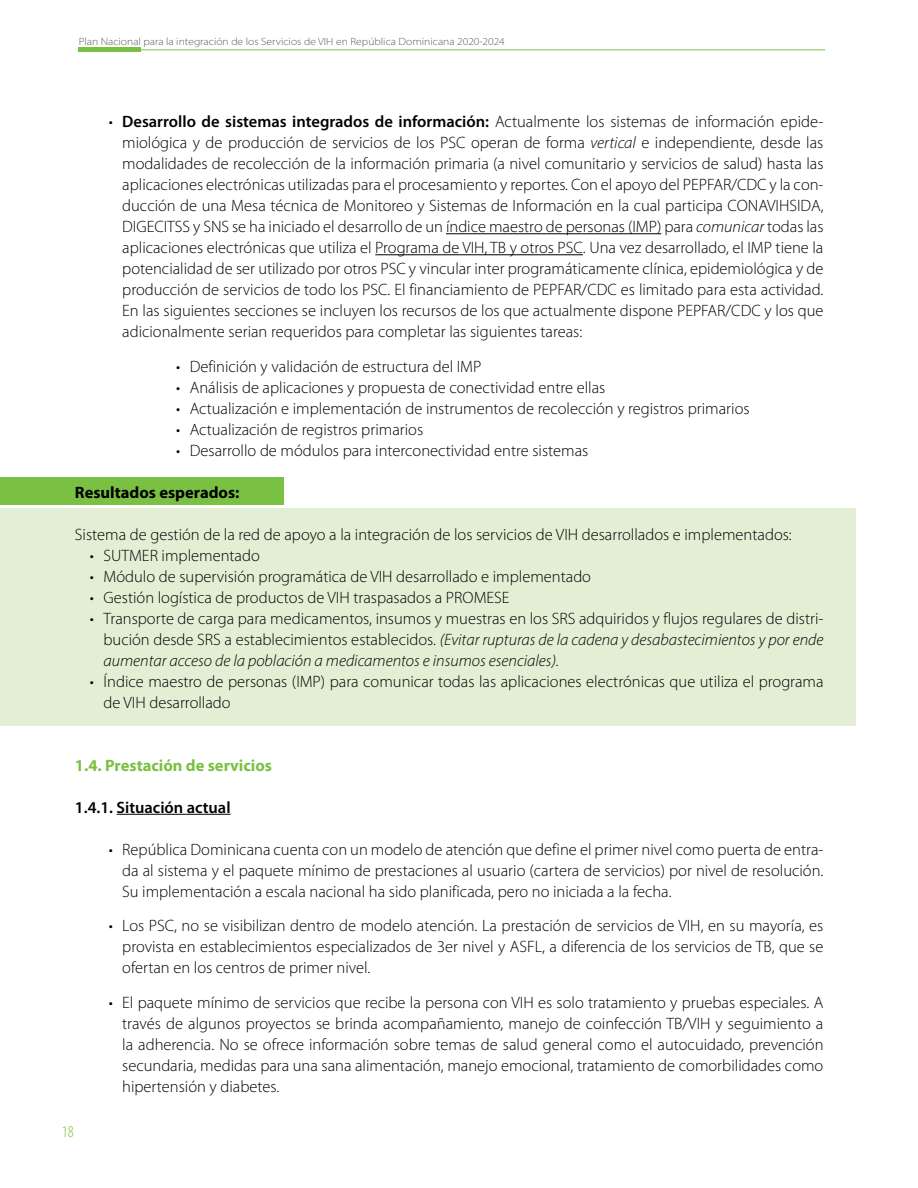
<style>
.page{position:relative;width:918px;height:1188px;background:#fff}
.page>*{position:absolute;margin:0;border:0;box-sizing:border-box;transform-origin:0 0}
.t1{font:300 16.5px/21px "Myriad Pro";color:#000;text-align:justify}
.t2{font:700 16.5px "Myriad Pro";color:#7ac143}
.t3{font:600 16.5px "Myriad Pro";color:#000}
.t4{font:700 16.5px "Myriad Pro";color:#000}
.t5{font:300 condensed 16.5px "Myriad Pro";color:#7ac143}
.t6{font:300 semi-expanded 10.5px "Myriad Pro";color:#58595b}
.s1{font-weight:600}
.s2{font-style:italic}
</style>
<div class="page">
<hr style="left:78px;top:50px;width:747px;height:1px;background:#7ac143">
<hr style="left:78px;top:48px;width:62px;height:4px;background:#7ac143">
<div style="left:0;top:477px;width:284px;height:28px;background:#7ac143"></div>
<div style="left:0;top:508px;width:856px;height:218px;background:#e2efd4"></div>
<hr style="left:446px;top:233px;width:215px;height:1px;background:#000">
<hr style="left:375px;top:254px;width:208px;height:1px;background:#000">
<hr style="left:117px;top:814px;width:114px;height:1px;background:#000">
<p class="t6" style="left:79px;top:35px;width:428px">Plan Nacional para la integración de los Servicios de VIH en República Dominicana 2020-2024</p>
<p class="t1" style="left:122px;top:111px;width:703px;text-indent:-13px">• <span class="s1">Desarrollo de sistemas integrados de información:</span> Actualmente los sistemas de información epide&shy;miológica y de producción de servicios de los PSC operan de forma <span class="s2">vertical</span> e independiente, desde las modalidades de recolección de la información primaria (a nivel comunitario y servicios de salud) hasta las aplicaciones electrónicas utilizadas para el procesamiento y reportes. Con el apoyo del PEPFAR/CDC y la con&shy;ducción de una Mesa técnica de Monitoreo y Sistemas de Información en la cual participa CONAVIHSIDA, DIGECITSS y SNS se ha iniciado el desarrollo de un índice maestro de personas (IMP) para <span class="s2">comunicar</span> todas las aplicaciones electrónicas que utiliza el Programa de VIH, TB y otros PSC. Una vez desarrollado, el IMP tiene la potencialidad de ser utilizado por otros PSC y vincular inter programáticamente clínica, epidemiológica y de producción de servicios de todo los PSC. El financiamiento de PEPFAR/CDC es limitado para esta actividad.<br>En las siguientes secciones se incluyen los recursos de los que actualmente dispone PEPFAR/CDC y los que adicionalmente serian requeridos para completar las siguientes tareas:</p>
<p class="t1" style="left:176px;top:356px;width:307px">• Definición y validación de estructura del IMP</p>
<p class="t1" style="left:176px;top:377px;width:431px">• Análisis de aplicaciones y propuesta de conectividad entre ellas</p>
<p class="t1" style="left:176px;top:398px;width:575px">• Actualización e implementación de instrumentos de recolección y registros primarios</p>
<p class="t1" style="left:176px;top:419px;width:248px">• Actualización de registros primarios</p>
<p class="t1" style="left:176px;top:440px;width:414px">• Desarrollo de módulos para interconectividad entre sistemas</p>
<p class="t4" style="left:75px;top:481px;width:166px">Resultados esperados:</p>
<p class="t1" style="left:75px;top:524px;width:718px">Sistema de gestión de la red de apoyo a la integración de los servicios de VIH desarrollados e implementados:</p>
<p class="t1" style="left:90px;top:545px;width:171px">• SUTMER implementado</p>
<p class="t1" style="left:90px;top:566px;width:503px">• Módulo de supervisión programática de VIH desarrollado e implementado</p>
<p class="t1" style="left:90px;top:587px;width:421px">• Gestión logística de productos de VIH traspasados a PROMESE</p>
<p class="t1" style="left:103px;top:608px;width:721px;text-indent:-13px">• Transporte de carga para medicamentos, insumos y muestras en los SRS adquiridos y flujos regulares de distri&shy;bución desde SRS a establecimientos establecidos. <span class="s2">(Evitar rupturas de la cadena y desabastecimientos y por ende aumentar acceso de la población a medicamentos e insumos esenciales).</span></p>
<p class="t1" style="left:103px;top:671px;width:722px;text-indent:-13px">• Índice maestro de personas (IMP) para comunicar todas las aplicaciones electrónicas que utiliza el programa de VIH desarrollado</p>
<p class="t2" style="left:75px;top:754px;width:199px">1.4. Prestación de servicios</p>
<p class="t3" style="left:75px;top:797px;width:157px">1.4.1. Situación actual</p>
<p class="t1" style="left:122px;top:839px;width:703px;text-indent:-13px">• República Dominicana cuenta con un modelo de atención que define el primer nivel como puerta de entra&shy;da al sistema y el paquete mínimo de prestaciones al usuario (cartera de servicios) por nivel de resolución.<br>Su implementación a escala nacional ha sido planificada, pero no iniciada a la fecha.</p>
<p class="t1" style="left:122px;top:915px;width:703px;text-indent:-13px">• Los PSC, no se visibilizan dentro de modelo atención. La prestación de servicios de VIH, en su mayoría, es provista en establecimientos especializados de 3er nivel y ASFL, a diferencia de los servicios de TB, que se ofertan en los centros de primer nivel.</p>
<p class="t1" style="left:122px;top:992px;width:703px;text-indent:-13px">• El paquete mínimo de servicios que recibe la persona con VIH es solo tratamiento y pruebas especiales. A través de algunos proyectos se brinda acompañamiento, manejo de coinfección TB/VIH y seguimiento a la adherencia. No se ofrece información sobre temas de salud general como el autocuidado, prevención secundaria, medidas para una sana alimentación, manejo emocional, tratamiento de comorbilidades como hipertensión y diabetes.</p>
<p class="t5" style="left:62px;top:1122px;width:13px">18</p>
</div>
